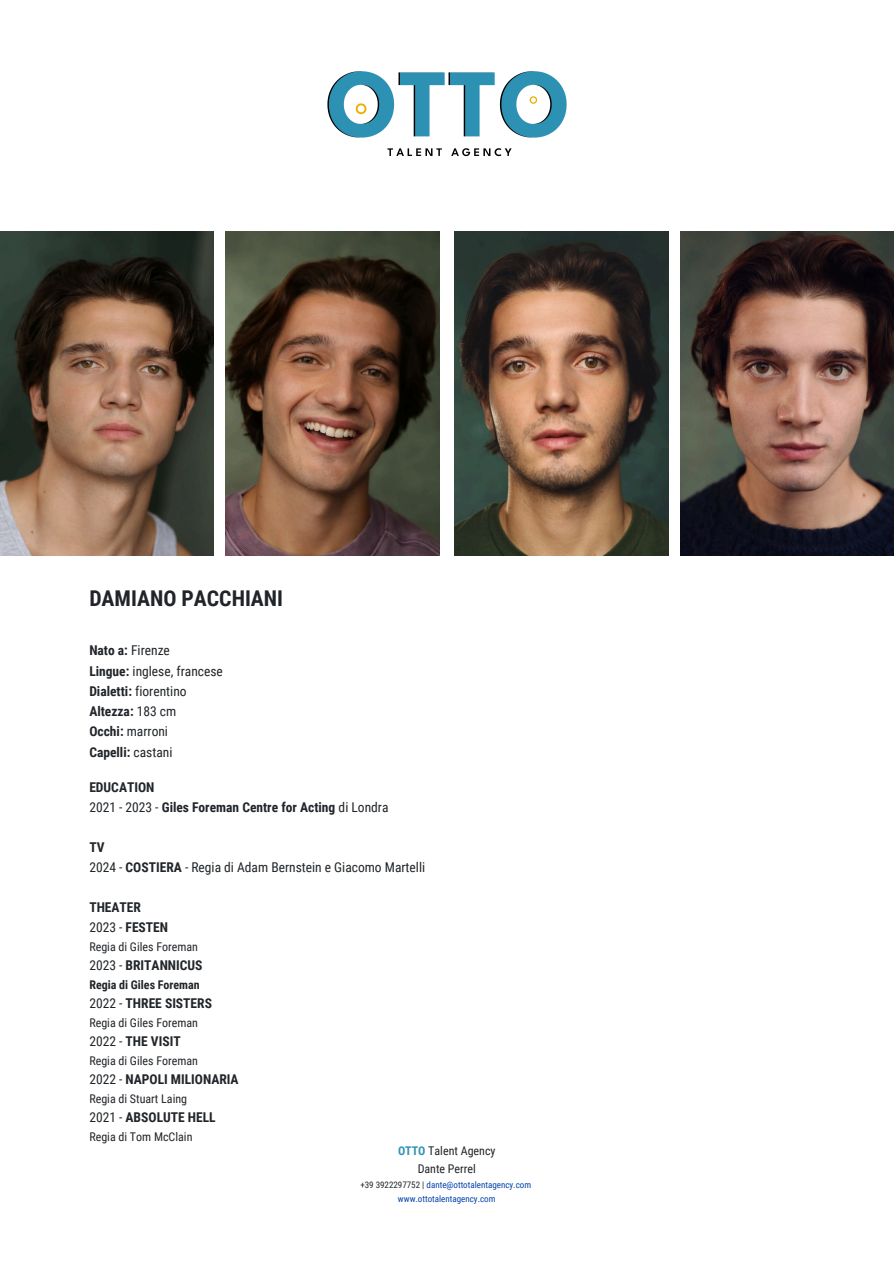
<style>
.page{position:relative;width:894px;height:1264px;background:#fff}
.page>*{position:absolute;margin:0;border:0;box-sizing:border-box;transform-origin:0 0}
.t1{font:700 21.75px "Roboto Condensed";color:#212529}
.t2{font:700 13.5px/20px "Roboto Condensed";color:#212529}
.t3{font:13.5px/20.2px "Roboto Condensed";color:#212529}
.t4{font:12px "Roboto Condensed";color:#212529}
.t5{font:700 12px "Roboto Condensed";color:#212529}
.t6{font:9px "Roboto Condensed";color:#0043a8}
.s1{font-weight:700}
.s2{font-weight:400}
.s3{font-weight:700;color:#3492b8}
.s4{color:#212529}
</style>
<div class="page">
<img style="left:327px;top:71px;width:239px;height:86px">
<img style="left:226px;top:232px;width:213px;height:323px">
<img style="left:454px;top:232px;width:214px;height:323px">
<img style="left:0;top:232px;width:214px;height:323px">
<img style="left:680px;top:232px;width:213px;height:323px">
<h1 class="t1" style="left:89px;top:586px;width:195px">DAMIANO PACCHIANI</h1>
<h2 class="t3" style="left:89px;top:640px;width:135px"><span class="s1">Nato a:</span> Firenze<br><span class="s1">Lingue:</span> inglese, francese<br><span class="s1">Dialetti:</span> fiorentino<br><span class="s1">Altezza:</span> 183 cm<br><span class="s1">Occhi:</span> marroni<br><span class="s1">Capelli:</span> castani</h2>
<h2 class="t2" style="left:89px;top:777px;width:300px">EDUCATION<br><span class="s2">2021 - 2023 -</span> Giles Foreman Centre for Acting <span class="s2">di Londra</span></h2>
<h2 class="t3" style="left:89px;top:837px;width:337px"><span class="s1">TV<br></span>2024 - <span class="s1">COSTIERA</span> - Regia di Adam Bernstein e Giacomo Martelli</h2>
<h3 class="t2" style="left:89px;top:897px;width:80px">THEATER<br><span class="s2">2023 -</span> FESTEN</h3>
<h3 class="t4" style="left:89px;top:939px;width:110px">Regia di Giles Foreman</h3>
<h3 class="t2" style="left:89px;top:955px;width:115px"><span class="s2">2023 -</span> BRITANNICUS</h3>
<h3 class="t5" style="left:89px;top:977px;width:112px">Regia di Giles Foreman</h3>
<h3 class="t2" style="left:89px;top:993px;width:124px"><span class="s2">2022 -</span> THREE SISTERS</h3>
<h3 class="t4" style="left:89px;top:1015px;width:110px">Regia di Giles Foreman</h3>
<h3 class="t2" style="left:89px;top:1031px;width:93px"><span class="s2">2022 -</span> THE VISIT</h3>
<h3 class="t4" style="left:89px;top:1053px;width:110px">Regia di Giles Foreman</h3>
<h3 class="t2" style="left:89px;top:1069px;width:151px"><span class="s2">2022 -</span> NAPOLI MILIONARIA</h3>
<h3 class="t4" style="left:89px;top:1091px;width:99px">Regia di Stuart Laing</h3>
<h3 class="t2" style="left:89px;top:1107px;width:128px"><span class="s2">2021 -</span> ABSOLUTE HELL</h3>
<h3 class="t4" style="left:89px;top:1129px;width:105px">Regia di Tom McClain</h3>
<p class="t4" style="left:398px;top:1143px;width:99px"><span class="s3">OTTO</span> Talent Agency</p>
<p class="t4" style="left:417px;top:1161px;width:60px">Dante Perrel</p>
<p class="t6" style="left:360px;top:1179px;width:172px"><span class="s4">+39 3922297752 |</span> dante@ottotalentagency.com</p>
<p class="t6" style="left:398px;top:1193px;width:99px">www.ottotalentagency.com</p>
</div>
